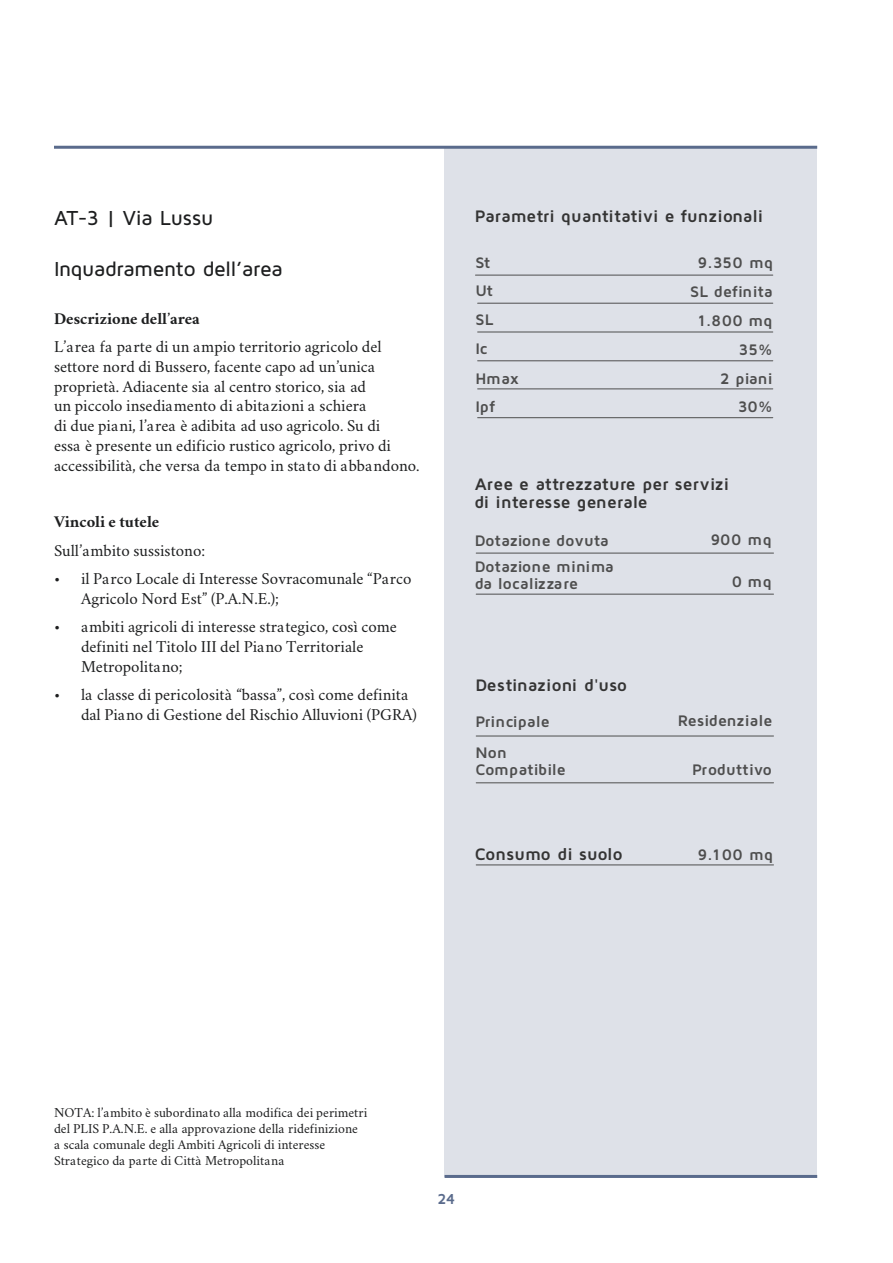
<style>
.page{position:relative;width:893px;height:1263px;background:#fff}
.page>*{position:absolute;margin:0;border:0;box-sizing:border-box;transform-origin:0 0}
.t1{font:500 21px "Maven Pro";letter-spacing:-.02em;color:#1d1e1f}
.t2{font:700 17.25px/18px "Maven Pro";letter-spacing:.01em;color:#343434}
.t3{font:16.5px/19.8px "Crimson";color:#1d1e1f}
.t4{font:700 16.5px "Crimson";color:#1d1e1f}
.t5{font:700 15.9px/28.8px "Maven Pro";letter-spacing:.01em;color:#4e4e4e}
.t6{font:700 15px "Maven Pro";color:#5a6b8c}
.t7{font:13.5px/16.2px "Crimson";color:#1d1e1f}
.s1{font-family:"Crimson Roman 2"}
</style>
<div class="page">
<div style="left:445px;top:147px;width:372px;height:1029px;background:#dee1e8"></div>
<hr style="left:445px;top:1175px;width:372px;height:3px;background:#5a6b8c">
<hr style="left:54px;top:146px;width:763px;height:3px;background:#5a6b8c">
<hr style="left:476px;top:553px;width:297px;height:1px;background:#4e4e4e">
<hr style="left:475px;top:275px;width:298px;height:1px;background:#4e4e4e">
<hr style="left:478px;top:303px;width:295px;height:1px;background:#4e4e4e">
<hr style="left:478px;top:332px;width:295px;height:1px;background:#4e4e4e">
<hr style="left:478px;top:361px;width:295px;height:1px;background:#4e4e4e">
<hr style="left:478px;top:389px;width:295px;height:1px;background:#4e4e4e">
<hr style="left:476px;top:736px;width:297px;height:1px;background:#4e4e4e">
<hr style="left:478px;top:417px;width:295px;height:1px;background:#4e4e4e">
<hr style="left:476px;top:594px;width:297px;height:1px;background:#4e4e4e">
<hr style="left:476px;top:782px;width:297px;height:1px;background:#4e4e4e">
<hr style="left:476px;top:865px;width:297px;height:1px;background:#4e4e4e">
<p class="t1" style="left:54px;top:205px;width:161px">AT-3 | Via Lussu</p>
<p class="t1" style="left:54px;top:255px;width:230px">Inquadramento dell’area</p>
<p class="t4" style="left:54px;top:306px;width:147px">Descrizione dell’area</p>
<p class="t3" style="left:54px;top:336px;width:367px">L’area fa parte di un ampio territorio agricolo del settore nord di Bussero, facente capo ad un’unica proprietà. Adiacente sia al centro storico, sia ad<br>un piccolo insediamento di abitazioni a schiera<br>di due piani, l’area è adibita ad uso agricolo. Su di<br>essa è presente un edificio rustico agricolo, privo di accessibilità, che versa da tempo in stato di abbandono.</p>
<p class="t4" style="left:54px;top:510px;width:107px">Vincoli e tutele</p>
<p class="t3" style="left:54px;top:539px;width:153px">Sull’ambito sussistono:</p>
<p class="t3" style="left:81px;top:568px;width:332px;text-indent:-27px"><span class="s1">•</span> il Parco Locale di Interesse Sovracomunale “Parco<br>Agricolo Nord Est” (P.A.N.E.);</p>
<p class="t3" style="left:81px;top:616px;width:318px;text-indent:-27px"><span class="s1">•</span> ambiti agricoli di interesse strategico, così come definiti nel Titolo III del Piano Territoriale<br>Metropolitano;</p>
<p class="t3" style="left:81px;top:684px;width:337px;text-indent:-27px"><span class="s1">•</span> la classe di pericolosità “bassa”, così come definita dal Piano di Gestione del Rischio Alluvioni (PGRA)</p>
<p class="t2" style="left:475px;top:206px;width:290px">Parametri quantitativi e funzionali</p>
<p class="t5" style="left:475px;top:247px;width:16px">St</p>
<p class="t5" style="left:698px;top:248px;width:77px">9.350 mq</p>
<p class="t5" style="left:475px;top:276px;width:19px">Ut</p>
<p class="t5" style="left:690px;top:277px;width:84px">SL definita</p>
<p class="t5" style="left:475px;top:305px;width:20px">SL</p>
<p class="t5" style="left:475px;top:333px;width:45px">Ic<br>Hmax<br>Ipf</p>
<p class="t5" style="left:698px;top:305px;width:76px;text-align:right">1.800 mq<br>35%<br>2 piani<br>30%</p>
<p class="t2" style="left:475px;top:474px;width:256px">Aree e attrezzature per servizi di interesse generale</p>
<p class="t5" style="left:475px;top:525px;width:135px">Dotazione dovuta</p>
<p class="t5" style="left:711px;top:524px;width:62px">900 mq</p>
<p class="t5" style="left:475px;top:558px;width:140px;line-height:16.5px">Dotazione minima da localizzare</p>
<p class="t5" style="left:732px;top:567px;width:42px">0 mq</p>
<p class="t2" style="left:475px;top:675px;width:153px">Destinazioni d'uso</p>
<p class="t5" style="left:475px;top:705px;width:76px;line-height:30.9px">Principale<br>Non</p>
<p class="t5" style="left:475px;top:754px;width:92px">Compatibile</p>
<p class="t2" style="left:475px;top:844px;width:149px">Consumo di suolo</p>
<p class="t5" style="left:678px;top:705px;width:96px">Residenziale</p>
<p class="t5" style="left:692px;top:755px;width:81px">Produttivo</p>
<p class="t5" style="left:698px;top:839px;width:77px">9.100 mq</p>
<p class="t7" style="left:54px;top:1103px;width:315px">NOTA: l’ambito è subordinato alla modifica dei perimetri del PLIS P.A.N.E. e alla approvazione della ridefinizione<br>a scala comunale degli Ambiti Agricoli di interesse Strategico da parte di Città Metropolitana</p>
<p class="t6" style="left:438px;top:1189px;width:19px">24</p>
</div>
